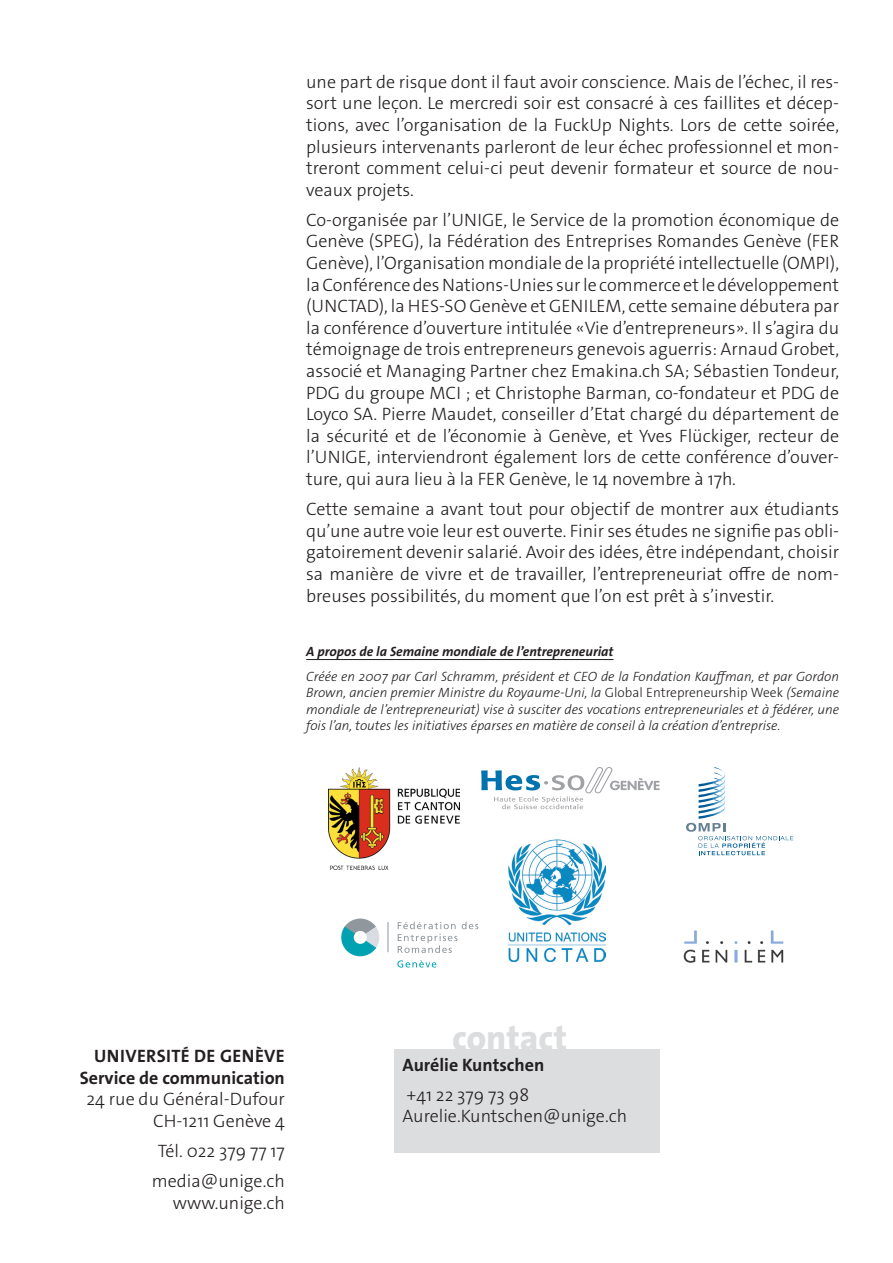
<style>
.page{position:relative;width:893px;height:1263px;background:#fff}
.page>*{position:absolute;margin:0;border:0;box-sizing:border-box;transform-origin:0 0}
._4__texte_courant{font:800 35.7px "The Sans Os F";color:#dcdddf}
._4__texte_courant-2{font:300 18px/21.6px "The Sans Os F";color:#231f20;text-align:justify}
.texte_courant{font:300 18px/21.6px "The Sans Os F";color:#231f20;text-align:right}
.texte_courant-2{font:700 18px "The Sans Os F";letter-spacing:.02em;color:#231f20}
._4__texte_courant-3{font:700 18px "The Sans Os F";color:#231f20}
._4__texte_courant-4{font:italic 300 13.5px/16.2px "The Sans Os F";color:#231f20;text-align:justify}
._4__texte_courant-5{font:italic 700 13.5px "The Sans Os F";color:#231f20}
.s1{font-style:normal}
.s2{font-weight:700}
</style>
<div class="page">
<hr style="left:306px;top:659px;width:308px;height:1px;background:#231f20">
<div style="left:394px;top:1049px;width:265px;height:103px;background:#dcdddf"></div>
<img style="left:683px;top:930px;width:101px;height:33px">
<img style="left:329px;top:767px;width:130px;height:102px">
<svg style="left:481px;top:767px;width:179px;height:42px"></svg>
<svg style="left:398px;top:922px;width:80px;height:31px"></svg>
<hr style="left:388px;top:922px;width:1px;height:30px;background:#90979d">
<svg style="left:397px;top:960px;width:39px;height:7px"></svg>
<svg style="left:341px;top:918px;width:38px;height:38px"></svg>
<svg style="left:686px;top:767px;width:107px;height:88px"></svg>
<img style="left:508px;top:840px;width:98px;height:121px">
<p class="_4__texte_courant-2" style="left:306px;top:71px;width:534px">une part de risque dont il faut avoir conscience. Mais de l’échec, il res&shy;sort une leçon. Le mercredi soir est consacré à ces faillites et décep&shy;tions, avec l’organisation de la FuckUp Nights. Lors de cette soirée, plusieurs intervenants parleront de leur échec professionnel et mon&shy;treront comment celui-ci peut devenir formateur et source de nou&shy;veaux projets.</p>
<p class="_4__texte_courant-2" style="left:306px;top:209px;width:534px">Co-organisée par l’UNIGE, le Service de la promotion économique de Genève (SPEG), la Fédération des Entreprises Romandes Genève (FER Genève), l’Organisation mondiale de la propriété intellectuelle (OMPI), la Conférence des Nations-Unies sur le commerce et le développement (UNCTAD), la HES-SO Genève et GENILEM, cette semaine débutera par la conférence d’ouverture intitulée «Vie d’entrepreneurs». Il s’agira du témoignage de trois entrepreneurs genevois aguerris: Arnaud Grobet, associé et Managing Partner chez Emakina.ch SA; Sébastien Tondeur, PDG du groupe MCI ; et Christophe Barman, co-fondateur et PDG de Loyco SA. Pierre Maudet, conseiller d’Etat chargé du département de la sécurité et de l’économie à Genève, et Yves Flückiger, recteur de l’UNIGE, interviendront également lors de cette conférence d’ouver&shy;ture, qui aura lieu à la FER Genève, le 14 novembre à 17h.</p>
<p class="_4__texte_courant-2" style="left:306px;top:498px;width:534px">Cette semaine a avant tout pour objectif de montrer aux étudiants qu’une autre voie leur est ouverte. Finir ses études ne signifie pas obli&shy;gatoirement devenir salarié. Avoir des idées, être indépendant, choisir sa manière de vivre et de travailler, l’entrepreneuriat offre de nom&shy;breuses possibilités, du moment que l’on est prêt à s’investir.</p>
<p class="_4__texte_courant-5" style="left:306px;top:643px;width:309px">A propos de la Semaine mondiale de l’entrepreneuriat</p>
<p class="_4__texte_courant-4" style="left:306px;top:669px;width:534px">Créée en 2007 par Carl Schramm, président et CEO de la Fondation Kauffman, et par Gordon Brown, ancien premier Ministre du Royaume-Uni, la <span class="s1">Global Entrepreneurship Week</span> (Semaine mondiale de l’entrepreneuriat) vise à susciter des vocations entrepreneuriales et à fédérer, une fois l’an, toutes les initiatives éparses en matière de conseil à la création d’entreprise.</p>
<p class="texte_courant-2" style="left:94px;top:1044px;width:192px">UNIVERSITÉ DE GENÈVE</p>
<p class="texte_courant" style="left:80px;top:1067px;width:207px"><span class="s2">Service de communication<br></span>24 rue du Général-Dufour<br>CH-1211 Genève 4</p>
<p class="texte_courant" style="left:158px;top:1140px;width:129px">Tél. 022 379 77 17</p>
<p class="texte_courant" style="left:152px;top:1170px;width:135px">media@unige.ch www.unige.ch</p>
<p class="_4__texte_courant" style="left:452px;top:1015px;width:116px">contact</p>
<p class="_4__texte_courant-3" style="left:403px;top:1053px;width:143px">Aurélie Kuntschen</p>
<p class="_4__texte_courant-2" style="left:403px;top:1084px;width:226px">+41 22 379 73 98<br>Aurelie.Kuntschen@unige.ch</p>
</div>
